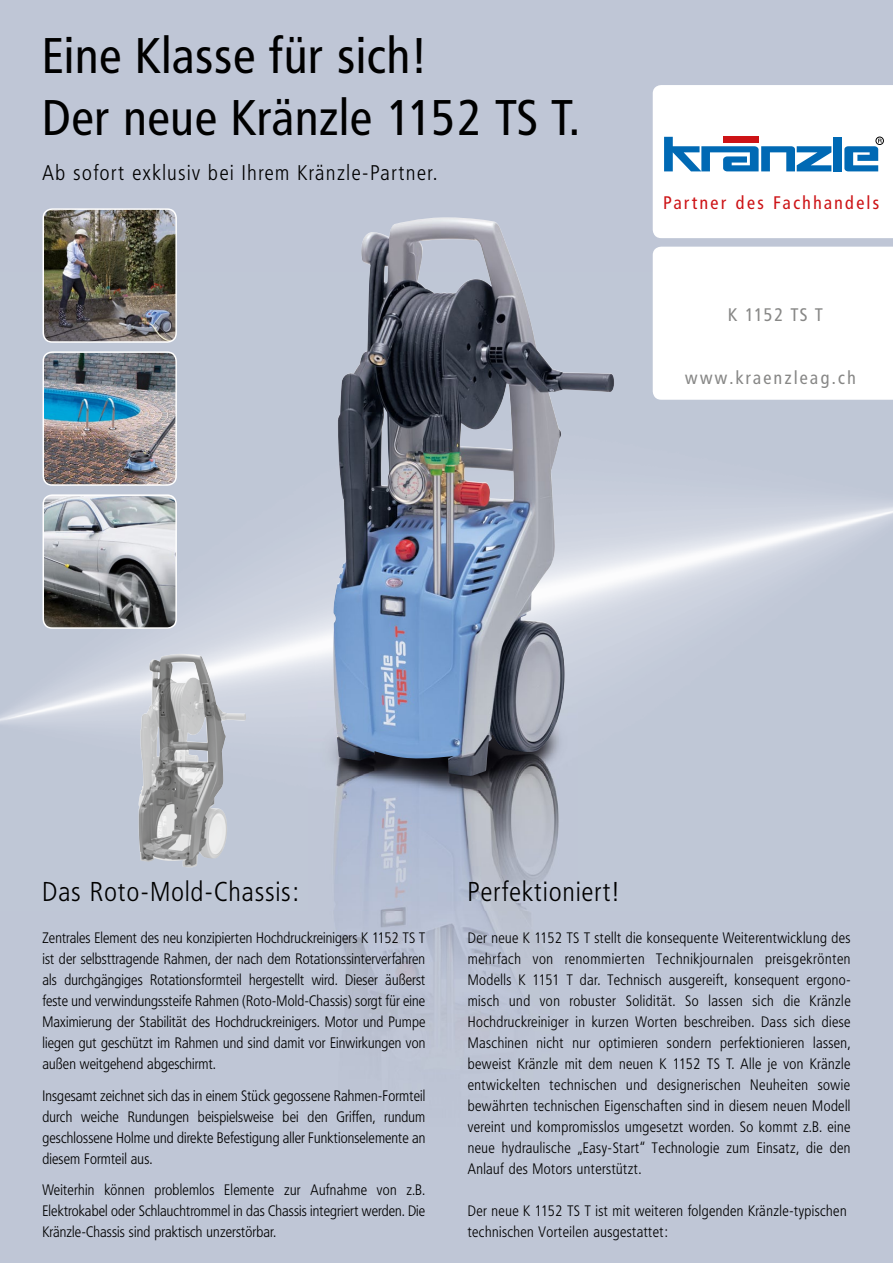
<style>
.page{position:relative;width:893px;height:1263px;background:#bfc6d6}
.page>*{position:absolute;margin:0;border:0;box-sizing:border-box;transform-origin:0 0}
.t1{font:49.5px/61.5px "Frutiger Condensed BQ";letter-spacing:.03em;color:#000}
.t2{font:300 27px "Frutiger Condensed BQ";letter-spacing:.05em;color:#000}
.t3{font:300 21px "Frutiger Condensed BQ";letter-spacing:.08em;color:#000}
.t4{font:18px "Frutiger Condensed BQ";letter-spacing:.14em;color:#878786}
.t5{font:18px "Frutiger Condensed BQ";letter-spacing:.14em;color:#cd1316}
.t6{font:300 15px/21px "Frutiger Condensed BQ";letter-spacing:.01em;color:#000;text-align:justify}
.t7{font:300 15px/21px "Frutiger Condensed BQ";letter-spacing:.03em;color:#000}
</style>
<div class="page">
<img style="left:42px;top:272px;width:588px;height:266px">
<img style="left:630px;top:272px;width:263px;height:370px">
<img style="left:0;top:538px;width:315px;height:185px">
<img style="left:315px;top:538px;width:316px;height:155px">
<div style="left:653px;top:247px;width:240px;height:153px;background:#fff"></div>
<svg style="left:653px;top:85px;width:240px;height:153px;background:#e3edf5"></svg>
<img style="left:309px;top:693px;width:250px;height:334px">
<img style="left:333px;top:217px;width:275px;height:559px">
<img style="left:138px;top:654px;width:108px;height:214px">
<img style="left:43px;top:208px;width:134px;height:135px">
<img style="left:43px;top:351px;width:134px;height:135px">
<svg style="left:43px;top:494px;width:134px;height:135px;background:#95989b"></svg>
<h1 class="t1" style="left:43px;top:25px;width:538px">Eine Klasse für sich!<br>Der neue Kränzle 1152 TS T.</h1>
<h3 class="t3" style="left:43px;top:160px;width:396px">Ab sofort exklusiv bei Ihrem Kränzle-Partner.</h3>
<p class="t5" style="left:663px;top:191px;width:217px">Partner des Fachhandels</p>
<p class="t4" style="left:728px;top:303px;width:96px">K 1152 TS T</p>
<p class="t4" style="left:685px;top:367px;width:172px">www.kraenzleag.ch</p>
<h2 class="t2" style="left:43px;top:876px;width:257px">Das Roto-Mold-Chassis:</h2>
<p class="t6" style="left:43px;top:927px;width:384px">Zentrales Element des neu konzipierten Hochdruckreinigers K 1152 TS T ist der selbsttragende Rahmen, der nach dem Rotationssinterverfahren als durchgängiges Rotationsformteil hergestellt wird. Dieser äußerst feste und verwindungssteife Rahmen (Roto-Mold-Chassis) sorgt für eine Maximierung der Stabilität des Hochdruckreinigers. Motor und Pumpe liegen gut geschützt im Rahmen und sind damit vor Einwirkungen von außen weitgehend abgeschirmt.</p>
<p class="t6" style="left:43px;top:1085px;width:384px">Insgesamt zeichnet sich das in einem Stück gegossene Rahmen-Formteil durch weiche Rundungen beispielsweise bei den Griffen, rundum geschlossene Holme und direkte Befestigung aller Funktionselemente an diesem Formteil aus.</p>
<p class="t6" style="left:43px;top:1179px;width:384px">Weiterhin können problemlos Elemente zur Aufnahme von z.B.<br>Elektrokabel oder Schlauchtrommel in das Chassis integriert werden. Die Kränzle-Chassis sind praktisch unzerstörbar.</p>
<h2 class="t2" style="left:468px;top:876px;width:152px">Perfektioniert!</h2>
<p class="t6" style="left:468px;top:927px;width:384px">Der neue K 1152 TS T stellt die konsequente Weiterentwicklung des mehrfach von renommierten Technikjournalen preisgekrönten Modells K 1151 T dar. Technisch ausgereift, konsequent ergono&shy;misch und von robuster Solidität. So lassen sich die Kränzle Hochdruckreiniger in kurzen Worten beschreiben. Dass sich diese Maschinen nicht nur optimieren sondern perfektionieren lassen, beweist Kränzle mit dem neuen K 1152 TS T. Alle je von Kränzle entwickelten technischen und designerischen Neuheiten sowie bewährten technischen Eigenschaften sind in diesem neuen Modell vereint und kompromisslos umgesetzt worden. So kommt z.B. eine neue hydraulische „Easy-Start“ Technologie zum Einsatz, die den Anlauf des Motors unterstützt.</p>
<p class="t7" style="left:468px;top:1200px;width:380px">Der neue K 1152 TS T ist mit weiteren folgenden Kränzle-typischen technischen Vorteilen ausgestattet:</p>
</div>
